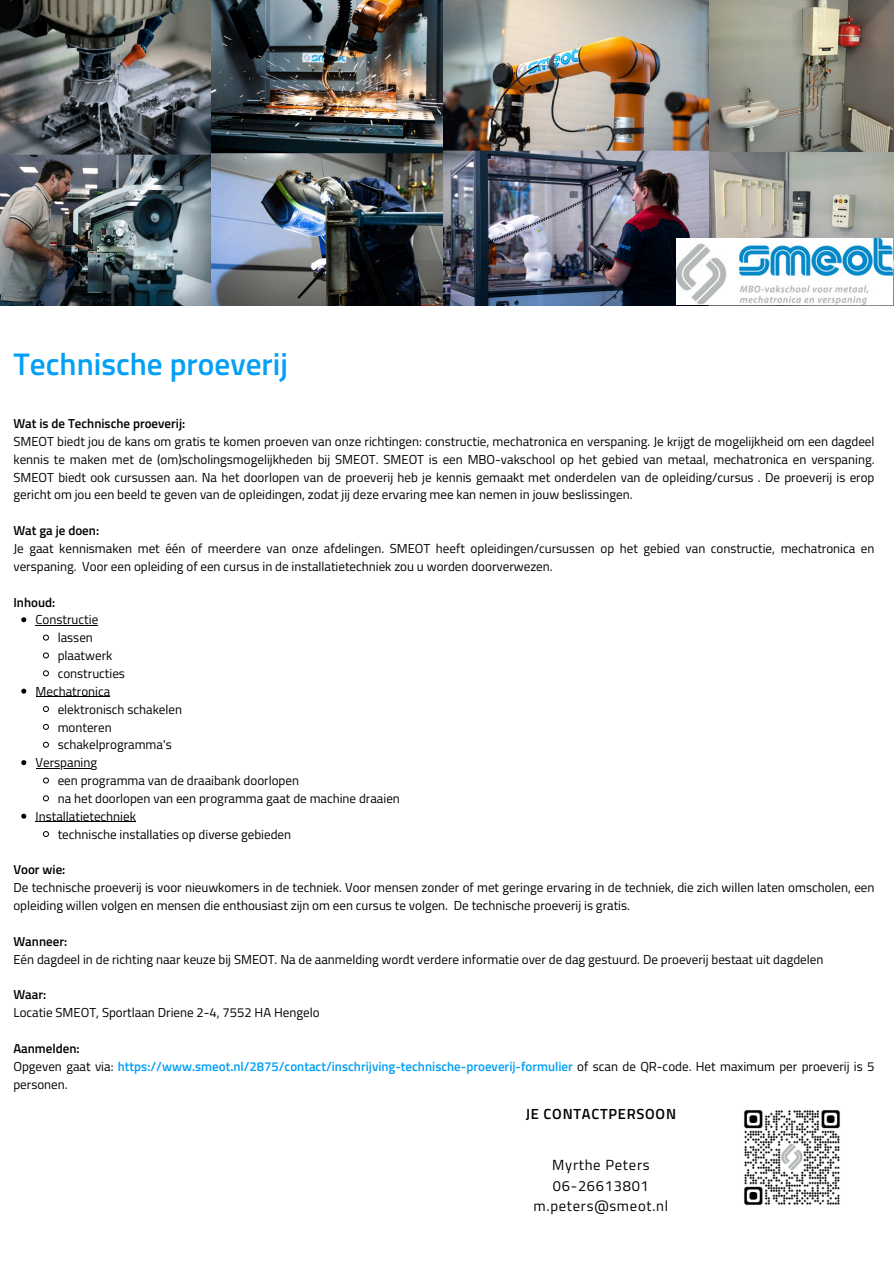
<style>
.page{position:relative;width:894px;height:1264px;background:#fff}
.page>*{position:absolute;margin:0;border:0;box-sizing:border-box;transform-origin:0 0}
.t1{font:600 31.35px "Titillium Web";color:#049ff6}
.t2{font:14.7px/20.7px "Titillium Web";letter-spacing:.05em;color:#000;text-align:center}
.t3{font:600 14.7px "Titillium Web";letter-spacing:.05em;color:#000}
.t4{font:13.05px/17.9px "Titillium Web";color:#000}
.t5{font:600 13.05px/17.9px "Titillium Web";color:#049ff6}
.t6{font:600 13.05px "Titillium Web";color:#000}
.s1{font-weight:400;color:#000}
</style>
<div class="page">
<img style="left:744px;top:1110px;width:96px;height:95px">
<svg style="left:21px;top:617px;width:5px;height:5px"></svg>
<hr style="left:36px;top:625px;width:62px;height:1px;background:#000">
<svg style="left:43px;top:634px;width:6px;height:7px"></svg>
<svg style="left:43px;top:652px;width:6px;height:7px"></svg>
<svg style="left:43px;top:670px;width:6px;height:6px"></svg>
<svg style="left:21px;top:688px;width:5px;height:5px"></svg>
<hr style="left:46px;top:696px;width:64px;height:1px;background:#000">
<svg style="left:43px;top:706px;width:6px;height:6px"></svg>
<svg style="left:43px;top:723px;width:6px;height:7px"></svg>
<svg style="left:43px;top:741px;width:6px;height:7px"></svg>
<svg style="left:21px;top:760px;width:5px;height:5px"></svg>
<hr style="left:36px;top:768px;width:54px;height:1px;background:#000">
<svg style="left:43px;top:777px;width:6px;height:6px"></svg>
<svg style="left:43px;top:795px;width:6px;height:6px"></svg>
<svg style="left:21px;top:813px;width:5px;height:5px"></svg>
<hr style="left:36px;top:821px;width:100px;height:1px;background:#000">
<svg style="left:43px;top:831px;width:6px;height:6px"></svg>
<img style="left:0;top:0;width:211px;height:305px">
<img style="left:211px;top:0;width:233px;height:305px">
<img style="left:444px;top:0;width:449px;height:305px">
<img style="left:676px;top:238px;width:216px;height:67px">
<p class="t1" style="left:13px;top:339px;width:276px">Technische proeverij</p>
<p class="t6" style="left:13px;top:413px;width:173px">Wat is de Technische proeverij:</p>
<p class="t4" style="left:13px;top:432px;width:862px;text-align:justify">SMEOT biedt jou de kans om gratis te komen proeven van onze richtingen: constructie, mechatronica en verspaning. Je krijgt de mogelijkheid om een dagdeel kennis te maken met de (om)scholingsmogelijkheden bij SMEOT. SMEOT is een MBO-vakschool op het gebied van metaal, mechatronica en verspaning.<br>SMEOT biedt ook cursussen aan. Na het doorlopen van de proeverij heb je kennis gemaakt met onderdelen van de opleiding/cursus . De proeverij is erop gericht om jou een beeld te geven van de opleidingen, zodat jij deze ervaring mee kan nemen in jouw beslissingen.</p>
<p class="t6" style="left:13px;top:520px;width:87px">Wat ga je doen:</p>
<p class="t4" style="left:13px;top:539px;width:862px">Je gaat kennismaken met één of meerdere van onze afdelingen. SMEOT heeft opleidingen/cursussen op het gebied van constructie, mechatronica en verspaning. Voor een opleiding of een cursus in de installatietechniek zou u worden doorverwezen.</p>
<h1 class="t6" style="left:13px;top:591px;width:43px">Inhoud:</h1>
<p class="t4" style="left:36px;top:610px;width:64px">Constructie</p>
<p class="t4" style="left:58px;top:628px;width:37px">lassen</p>
<p class="t4" style="left:58px;top:646px;width:56px">plaatwerk</p>
<p class="t4" style="left:58px;top:664px;width:69px">constructies</p>
<h4 class="t4" style="left:36px;top:682px;width:76px">Mechatronica</h4>
<p class="t4" style="left:58px;top:700px;width:126px">elektronisch schakelen</p>
<p class="t4" style="left:58px;top:717px;width:55px">monteren</p>
<p class="t4" style="left:58px;top:735px;width:115px">schakelprogramma's</p>
<p class="t4" style="left:36px;top:753px;width:63px">Verspaning</p>
<p class="t4" style="left:58px;top:771px;width:243px">een programma van de draaibank doorlopen</p>
<p class="t4" style="left:58px;top:789px;width:343px">na het doorlopen van een programma gaat de machine draaien</p>
<p class="t4" style="left:36px;top:807px;width:102px">Installatietechniek</p>
<p class="t4" style="left:58px;top:825px;width:235px">technische installaties op diverse gebieden</p>
<p class="t6" style="left:13px;top:859px;width:53px">Voor wie:</p>
<p class="t4" style="left:13px;top:878px;width:862px">De technische proeverij is voor nieuwkomers in de techniek. Voor mensen zonder of met geringe ervaring in de techniek, die zich willen laten omscholen, een opleiding willen volgen en mensen die enthousiast zijn om een cursus te volgen. De technische proeverij is gratis.</p>
<p class="t6" style="left:13px;top:931px;width:55px">Wanneer:</p>
<p class="t4" style="left:13px;top:949px;width:811px">Eén dagdeel in de richting naar keuze bij SMEOT. Na de aanmelding wordt verdere informatie over de dag gestuurd. De proeverij bestaat uit dagdelen</p>
<p class="t6" style="left:13px;top:984px;width:34px">Waar:</p>
<p class="t4" style="left:13px;top:1003px;width:307px">Locatie SMEOT, Sportlaan Driene 2-4, 7552 HA Hengelo</p>
<p class="t6" style="left:13px;top:1038px;width:68px">Aanmelden:</p>
<p class="t5" style="left:13px;top:1057px;width:862px"><span class="s1">Opgeven gaat via:</span> https://www.smeot.nl/2875/contact/inschrijving-technische-proeverij-formulier <span class="s1">of scan de QR-code. Het maximum per proeverij is 5 personen.</span></p>
<h2 class="t3" style="left:525px;top:1102px;width:152px">JE CONTACTPERSOON</h2>
<h3 class="t2" style="left:533px;top:1153px;width:136px">Myrthe Peters<br>06-26613801 m.peters@smeot.nl</h3>
</div>
